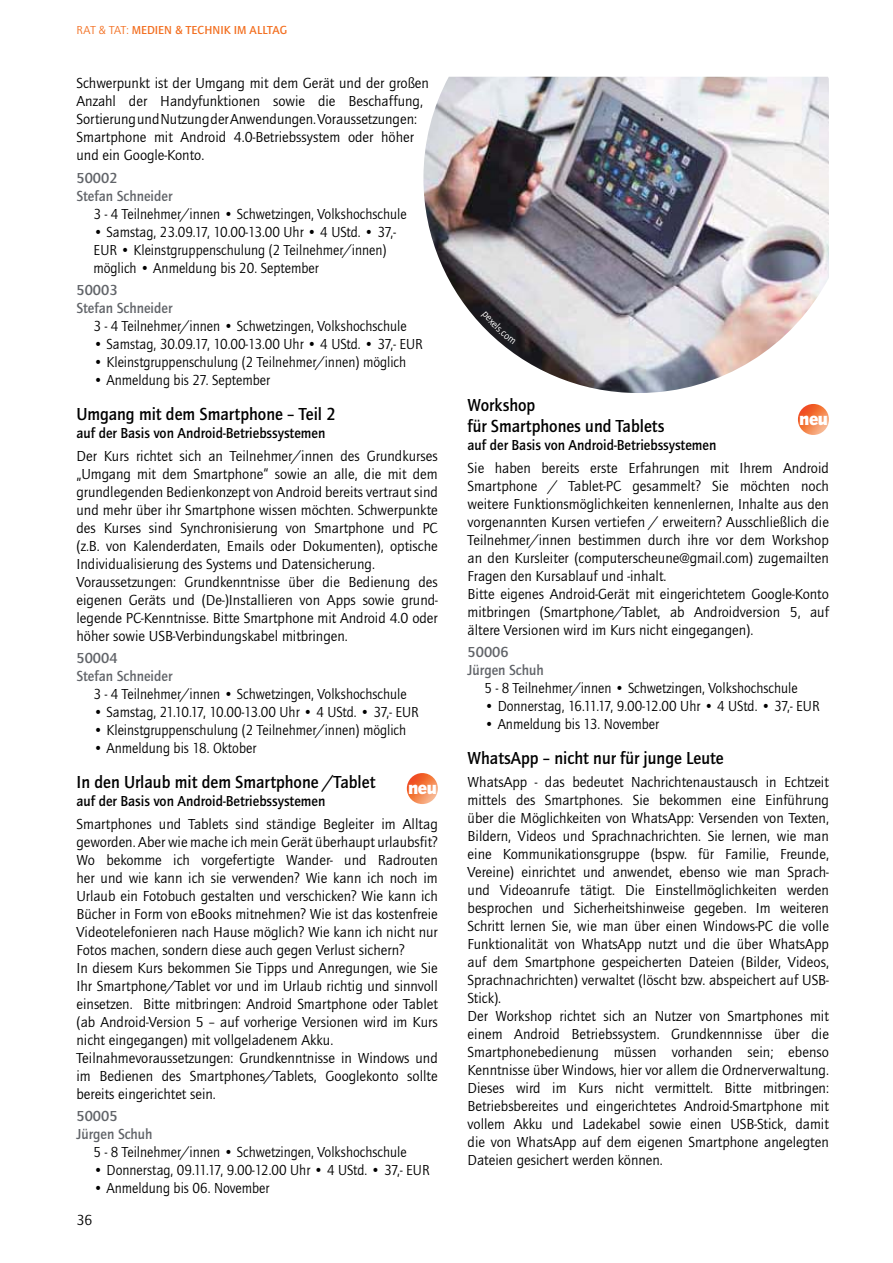
<style>
.page{position:relative;width:893px;height:1263px;background:#fff}
.page>*{position:absolute;margin:0;border:0;box-sizing:border-box;transform-origin:0 0}
.t1{font:900 18.75px "Quay Itc T";letter-spacing:-.02em;color:#fff}
.t2{font:700 18px/21.6px "Quay Itc T";color:#000;scale:.95 1}
.t3{font:15px/18px "Quay Itc T";color:#000}
.t4{font:15px/18px "Quay Itc T";color:#000;scale:.95 1}
.t5{font:700 15px "Quay Itc T";color:#000;scale:.95 1}
.t6{font:700 15px/18px "Quay Itc T";color:#616469}
.t7{font:700 12px "Quay Itc T";color:#f37022}
.s1{font-weight:400}
</style>
<div class="page">
<img style="left:423px;top:77px;width:406px;height:316px">
<img style="left:407px;top:773px;width:31px;height:31px;border-radius:50%">
<img style="left:798px;top:404px;width:31px;height:31px;border-radius:50%">
<svg style="left:481px;top:312px;width:35px;height:32px"></svg>
<p class="t7" style="left:77px;top:25px;width:212px"><span class="s1">RAT &amp; TAT:</span> MEDIEN &amp; TECHNIK IM ALLTAG</p>
<p class="t3" style="left:77px;top:76px;width:354px">Schwerpunkt ist der Umgang mit dem Gerät und der großen Anzahl der Handyfunktionen sowie die Beschaffung, Sortierung und Nutzung der Anwendungen. Voraussetzungen:<br>Smartphone mit Android 4.0-Betriebssystem oder höher und ein Google-Konto.</p>
<p class="t6" style="left:77px;top:170px;width:97px">50002<br>Stefan Schneider</p>
<p class="t4" style="left:94px;top:206px;width:331px">3 - 4 Teilnehmer/innen • Schwetzingen, Volkshochschule</p>
<p class="t4" style="left:94px;top:224px;width:320px">• Samstag, 23.09.17, 10.00-13.00 Uhr • 4 UStd. • 37,-<br>EUR • Kleinstgruppenschulung (2 Teilnehmer/innen) möglich • Anmeldung bis 20. September</p>
<p class="t6" style="left:77px;top:282px;width:97px">50003<br>Stefan Schneider</p>
<p class="t4" style="left:94px;top:318px;width:331px">3 - 4 Teilnehmer/innen • Schwetzingen, Volkshochschule</p>
<p class="t4" style="left:94px;top:336px;width:348px">• Samstag, 30.09.17, 10.00-13.00 Uhr • 4 UStd. • 37,- EUR</p>
<p class="t4" style="left:94px;top:354px;width:331px">• Kleinstgruppenschulung (2 Teilnehmer/innen) möglich</p>
<p class="t4" style="left:94px;top:372px;width:187px">• Anmeldung bis 27. September</p>
<p class="t2" style="left:77px;top:404px;width:274px">Umgang mit dem Smartphone – Teil 2</p>
<p class="t5" style="left:77px;top:427px;width:263px">auf der Basis von Android-Betriebssystemen</p>
<p class="t3" style="left:77px;top:448px;width:363px">Der Kurs richtet sich an Teilnehmer/innen des Grundkurses „Um gang mit dem Smartphone“ sowie an alle, die mit dem grund legenden Bedienkonzept von Android bereits vertraut sind und mehr über ihr Smartphone wissen möchten. Schwerpunkte des Kurses sind Synchronisierung von Smartphone und PC (z.B. von Kalenderdaten, Emails oder Dokumenten), optische Individualisierung des Systems und Datensicherung.<br>Voraussetzungen: Grundkenntnisse über die Bedienung des eigenen Geräts und (De-)Installieren von Apps sowie grund&shy;legende PC-Kenntnisse. Bitte Smartphone mit Android 4.0 oder höher sowie USB-Verbindungskabel mitbringen.</p>
<p class="t6" style="left:77px;top:650px;width:97px">50004<br>Stefan Schneider</p>
<p class="t4" style="left:94px;top:686px;width:331px">3 - 4 Teilnehmer/innen • Schwetzingen, Volkshochschule</p>
<p class="t4" style="left:94px;top:704px;width:344px">• Samstag, 21.10.17, 10.00-13.00 Uhr • 4 UStd. • 37,- EUR</p>
<p class="t4" style="left:94px;top:722px;width:331px">• Kleinstgruppenschulung (2 Teilnehmer/innen) möglich</p>
<p class="t4" style="left:94px;top:740px;width:173px">• Anmeldung bis 18. Oktober</p>
<p class="t2" style="left:77px;top:772px;width:316px">In den Urlaub mit dem Smartphone /Tablet</p>
<p class="t5" style="left:77px;top:795px;width:263px">auf der Basis von Android-Betriebssystemen</p>
<p class="t3" style="left:77px;top:816px;width:363px">Smartphones und Tablets sind ständige Begleiter im Alltag geworden. Aber wie mache ich mein Gerät überhaupt urlaubsfit?<br>Wo bekomme ich vorgefertigte Wander- und Radrouten her und wie kann ich sie verwenden? Wie kann ich noch im Urlaub ein Fotobuch gestalten und verschicken? Wie kann ich Bücher in Form von eBooks mitnehmen? Wie ist das kostenfreie Videotelefonieren nach Hause möglich? Wie kann ich nicht nur Fotos machen, sondern diese auch gegen Verlust sichern?<br>In diesem Kurs bekommen Sie Tipps und Anregungen, wie Sie Ihr Smartphone/Tablet vor und im Urlaub richtig und sinnvoll einsetzen. Bitte mitbringen: Android Smartphone oder Tablet (ab Android-Version 5 – auf vorherige Versionen wird im Kurs nicht eingegangen) mit vollgeladenem Akku.<br>Teilnahmevoraussetzungen: Grundkenntnisse in Windows und im Bedienen des Smartphones/Tablets, Googlekonto sollte bereits eingerichtet sein.</p>
<p class="t6" style="left:77px;top:1108px;width:78px">50005<br>Jürgen Schuh</p>
<p class="t4" style="left:94px;top:1144px;width:331px">5 - 8 Teilnehmer/innen • Schwetzingen, Volkshochschule</p>
<p class="t4" style="left:94px;top:1162px;width:355px">• Donnerstag, 09.11.17, 9.00-12.00 Uhr • 4 UStd. • 37,- EUR</p>
<p class="t4" style="left:94px;top:1180px;width:187px">• Anmeldung bis 06. November</p>
<p class="t1" style="left:408px;top:776px;width:31px">neu</p>
<p class="t3" style="left:77px;top:1212px;width:17px">36</p>
<p class="t2" style="left:468px;top:395px;width:209px">Workshop<br>für Smartphones und Tablets</p>
<p class="t5" style="left:468px;top:439px;width:263px">auf der Basis von Android-Betriebssystemen</p>
<p class="t3" style="left:468px;top:460px;width:363px">Sie haben bereits erste Erfahrungen mit Ihrem Android Smartphone / Tablet-PC gesammelt? Sie möchten noch weitere Funktionsmöglichkeiten kennenlernen, Inhalte aus den vorgenannten Kursen vertiefen / erweitern? Ausschließlich die Teilnehmer/innen bestimmen durch ihre vor dem Workshop an den Kursleiter (computerscheune@gmail.com) zu gemailten Fragen den Kursablauf und -inhalt.<br>Bitte eigenes Android-Gerät mit eingerichtetem Google-Konto mitbringen (Smartphone/Tablet, ab Androidversion 5, auf ältere Versionen wird im Kurs nicht eingegangen).</p>
<p class="t6" style="left:468px;top:644px;width:78px">50006<br>Jürgen Schuh</p>
<p class="t4" style="left:485px;top:680px;width:331px">5 - 8 Teilnehmer/innen • Schwetzingen, Volkshochschule</p>
<p class="t4" style="left:485px;top:698px;width:354px">• Donnerstag, 16.11.17, 9.00-12.00 Uhr • 4 UStd. • 37,- EUR</p>
<p class="t4" style="left:485px;top:716px;width:185px">• Anmeldung bis 13. November</p>
<p class="t2" style="left:468px;top:748px;width:271px">WhatsApp – nicht nur für junge Leute</p>
<p class="t3" style="left:468px;top:774px;width:363px">WhatsApp - das bedeutet Nachrichtenaustausch in Echtzeit mittels des Smartphones. Sie bekommen eine Einführung über die Möglichkeiten von WhatsApp: Versenden von Texten, Bildern, Videos und Sprachnachrichten. Sie lernen, wie man eine Kommunikationsgruppe (bspw. für Familie, Freunde, Vereine) einrichtet und anwendet, ebenso wie man Sprach&shy;und Videoanrufe tätigt. Die Einstellmöglichkeiten werden besprochen und Sicherheitshinweise gegeben. Im weiteren Schritt lernen Sie, wie man über einen Windows-PC die volle Funktionalität von WhatsApp nutzt und die über WhatsApp auf dem Smartphone gespeicherten Dateien (Bilder, Videos, Sprachnachrichten) verwaltet (löscht bzw. abspeichert auf USB-Stick).<br>Der Workshop richtet sich an Nutzer von Smartphones mit einem Android Betriebssystem. Grundkennnisse über die Smartphonebedienung müssen vorhanden sein; ebenso Kenntnisse über Windows, hier vor allem die Ordnerverwaltung.<br>Dieses wird im Kurs nicht vermittelt. Bitte mitbringen:<br>Betriebsbereites und eingerichtetes Android-Smartphone mit vollem Akku und Ladekabel sowie einen USB-Stick, damit die von WhatsApp auf dem eigenen Smartphone angelegten Dateien gesichert werden können.</p>
<p class="t1" style="left:799px;top:407px;width:31px">neu</p>
</div>
